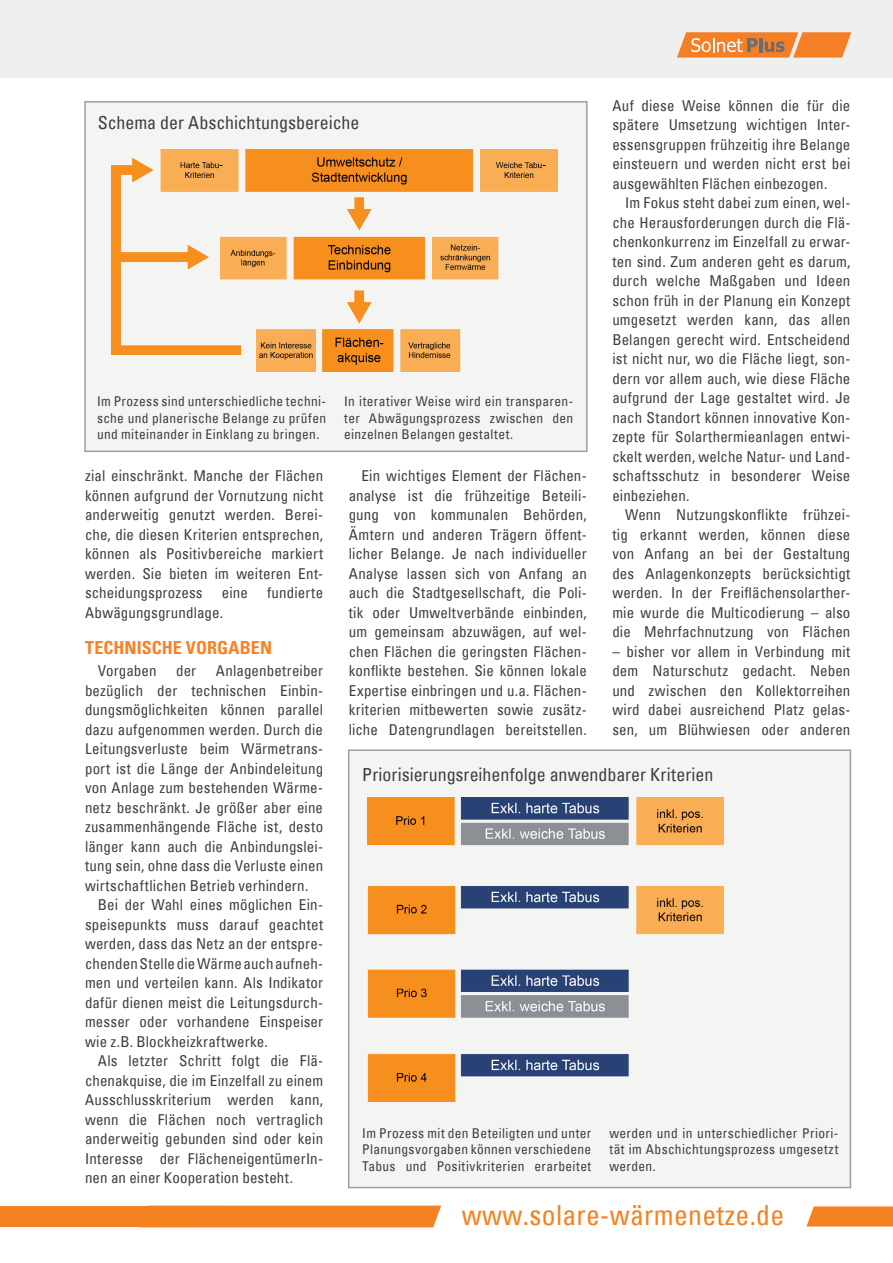
<style>
.page{position:relative;width:893px;height:1263px;background:#fff}
.page>*{position:absolute;margin:0;border:0;box-sizing:border-box;transform-origin:0 0}
.t1{font:condensed 27.75px "Univers";letter-spacing:.01em;color:#f58220}
.t2{font:condensed 18px "Univers";letter-spacing:-.005em;color:#3e3e3f}
.t3{font:700 condensed 18px "Univers";letter-spacing:.005em;color:#f58226}
.t4{font:condensed 15px/19.5px "Univers";letter-spacing:.005em;color:#3e3e3f;text-align:justify}
.t5{font:condensed 13.5px/16.5px "Univers";letter-spacing:.02em;color:#3e3e3f;text-align:justify}
</style>
<div class="page">
<div style="left:0;top:1206px;width:441px;height:21px;background:#f58220"></div>
<div style="left:0;top:0;width:893px;height:77px;background:#eeefef"></div>
<svg style="left:677px;top:32px;width:174px;height:26px;background:#eb8f4a"></svg>
<svg style="left:806px;top:1206px;width:87px;height:21px;background:#f58c33"></svg>
<div style="left:349px;top:750px;width:501px;height:437px;background:#f4f5f3"></div>
<img style="left:367px;top:798px;width:357px;height:303px">
<div style="left:348px;top:749px;width:503px;height:439px;border:2px solid #9c9f9e"></div>
<div style="left:85px;top:102px;width:502px;height:349px;background:#f4f5f3"></div>
<img style="left:111px;top:149px;width:447px;height:223px">
<div style="left:84px;top:101px;width:504px;height:351px;border:2px solid #9c9f9e"></div>
<p class="t4" style="left:612px;top:95px;width:240px">Auf diese Weise können die für die spätere Umsetzung wichtigen Inter&shy;essensgruppen frühzeitig ihre Belange einsteuern und werden nicht erst bei ausgewählten Flächen einbezogen.</p>
<p class="t4" style="left:612px;top:193px;width:240px;text-indent:13px">Im Fokus steht dabei zum einen, wel&shy;che Herausforderungen durch die Flä&shy;chenkonkurrenz im Einzelfall zu erwar&shy;ten sind. Zum anderen geht es darum, durch welche Maßgaben und Ideen schon früh in der Planung ein Konzept umgesetzt werden kann, das allen Belangen gerecht wird. Entscheidend ist nicht nur, wo die Fläche liegt, son&shy;dern vor allem auch, wie diese Fläche aufgrund der Lage gestaltet wird. Je nach Standort können innovative Kon&shy;zepte für Solarthermieanlagen entwi&shy;ckelt werden, welche Natur- und Land&shy;schaftsschutz in besonderer Weise einbeziehen.</p>
<p class="t4" style="left:612px;top:505px;width:240px;text-indent:13px">Wenn Nutzungskonflikte frühzei&shy;tig erkannt werden, können diese von Anfang an bei der Gestaltung des Anlagenkonzepts berücksichtigt werden. In der Freiflächensolarther&shy;mie wurde die Multicodierung – also die Mehrfachnutzung von Flächen</p>
<p class="t4" style="left:612px;top:641px;width:240px">– bisher vor allem in Verbindung mit dem Naturschutz gedacht. Neben und zwischen den Kollektorreihen wird dabei ausreichend Platz gelas&shy;sen, um Blühwiesen oder anderen</p>
<p class="t2" style="left:362px;top:763px;width:353px">Priorisierungsreihenfolge anwendbarer Kriterien</p>
<p class="t2" style="left:98px;top:111px;width:263px">Schema der Abschichtungsbereiche</p>
<p class="t5" style="left:97px;top:393px;width:231px">Im Prozess sind unterschiedliche techni&shy;sche und planerische Belange zu prüfen und miteinander in Einklang zu bringen.</p>
<p class="t5" style="left:344px;top:393px;width:231px">In iterativer Weise wird ein transparen&shy;ter Abwägungsprozess zwischen den einzelnen Belangen gestaltet.</p>
<p class="t4" style="left:349px;top:466px;width:240px;text-indent:13px">Ein wichtiges Element der Flächen&shy;analyse ist die frühzeitige Beteili&shy;gung von kommunalen Behörden, Ämtern und anderen Trägern öffent&shy;licher Belange. Je nach individueller Analyse lassen sich von Anfang an auch die Stadtgesellschaft, die Poli&shy;tik oder Umweltverbände einbinden, um gemeinsam abzuwägen, auf wel&shy;chen Flächen die geringsten Flächen&shy;konflikte bestehen. Sie können lokale Expertise einbringen und u.a. Flächen&shy;kriterien mitbewerten sowie zusätz&shy;liche Datengrundlagen bereitstellen.</p>
<p class="t4" style="left:85px;top:466px;width:240px">zial einschränkt. Manche der Flächen können aufgrund der Vornutzung nicht anderweitig genutzt werden. Berei&shy;che, die diesen Kriterien entsprechen, können als Positivbereiche markiert werden. Sie bieten im weiteren Ent&shy;scheidungsprozess</p>
<p class="t4" style="left:222px;top:583px;width:28px">eine</p>
<p class="t4" style="left:267px;top:583px;width:58px">fundierte</p>
<p class="t4" style="left:85px;top:602px;width:140px">Abwägungsgrundlage.</p>
<p class="t3" style="left:85px;top:636px;width:188px">TECHNISCHE VORGABEN</p>
<p class="t4" style="left:98px;top:661px;width:60px">Vorgaben</p>
<p class="t4" style="left:176px;top:661px;width:22px">der</p>
<p class="t4" style="left:216px;top:661px;width:109px">Anlagenbetreiber</p>
<p class="t4" style="left:85px;top:680px;width:240px">bezüglich der technischen Einbin-</p>
<p class="t4" style="left:85px;top:700px;width:240px">dungsmöglichkeiten können parallel</p>
<p class="t4" style="left:85px;top:719px;width:240px">dazu aufgenommen werden. Durch die</p>
<p class="t4" style="left:85px;top:739px;width:240px">Leitungsverluste beim Wärmetrans-</p>
<p class="t4" style="left:85px;top:758px;width:240px">port ist die Länge der Anbindeleitung</p>
<p class="t4" style="left:85px;top:778px;width:240px">von Anlage zum bestehenden Wärme-</p>
<p class="t4" style="left:85px;top:797px;width:240px">netz beschränkt. Je größer aber eine</p>
<p class="t4" style="left:85px;top:817px;width:240px">zusammenhängende Fläche ist, desto</p>
<p class="t4" style="left:85px;top:836px;width:240px">länger kann auch die Anbindungslei-</p>
<p class="t4" style="left:85px;top:856px;width:240px">tung sein, ohne dass die Verluste einen</p>
<p class="t4" style="left:85px;top:875px;width:225px">wirtschaftlichen Betrieb verhindern.</p>
<p class="t4" style="left:98px;top:895px;width:227px">Bei der Wahl eines möglichen Ein-</p>
<p class="t4" style="left:85px;top:914px;width:240px">speisepunkts muss darauf geachtet</p>
<p class="t4" style="left:85px;top:934px;width:240px">werden, dass das Netz an der entspre-</p>
<p class="t4" style="left:85px;top:953px;width:240px">chenden Stelle die Wärme auch aufneh-</p>
<p class="t4" style="left:85px;top:973px;width:240px">men und verteilen kann. Als Indikator</p>
<p class="t4" style="left:85px;top:992px;width:240px">dafür dienen meist die Leitungsdurch-</p>
<p class="t4" style="left:85px;top:1012px;width:240px">messer oder vorhandene Einspeiser</p>
<p class="t4" style="left:85px;top:1031px;width:184px">wie z.B. Blockheizkraftwerke.</p>
<p class="t4" style="left:98px;top:1051px;width:227px">Als letzter Schritt folgt die Flä-</p>
<p class="t4" style="left:85px;top:1070px;width:240px">chenakquise, die im Einzelfall zu einem</p>
<p class="t4" style="left:85px;top:1090px;width:240px">Ausschlusskriterium werden kann,</p>
<p class="t4" style="left:85px;top:1109px;width:240px">wenn die Flächen noch vertraglich</p>
<p class="t4" style="left:85px;top:1129px;width:240px">anderweitig gebunden sind oder kein</p>
<p class="t4" style="left:85px;top:1148px;width:240px">Interesse der FlächeneigentümerIn-</p>
<p class="t4" style="left:85px;top:1168px;width:209px">nen an einer Kooperation besteht.</p>
<p class="t5" style="left:362px;top:1124px;width:231px">Im Prozess mit den Beteiligten und unter Planungsvorgaben können verschiedene Tabus und Positivkriterien erarbeitet</p>
<p class="t5" style="left:609px;top:1124px;width:231px">werden und in unterschiedlicher Priori&shy;tät im Abschichtungsprozess umgesetzt werden.</p>
<h1 class="t1" style="left:462px;top:1197px;width:324px">www.solare-wärmenetze.de</h1>
</div>
